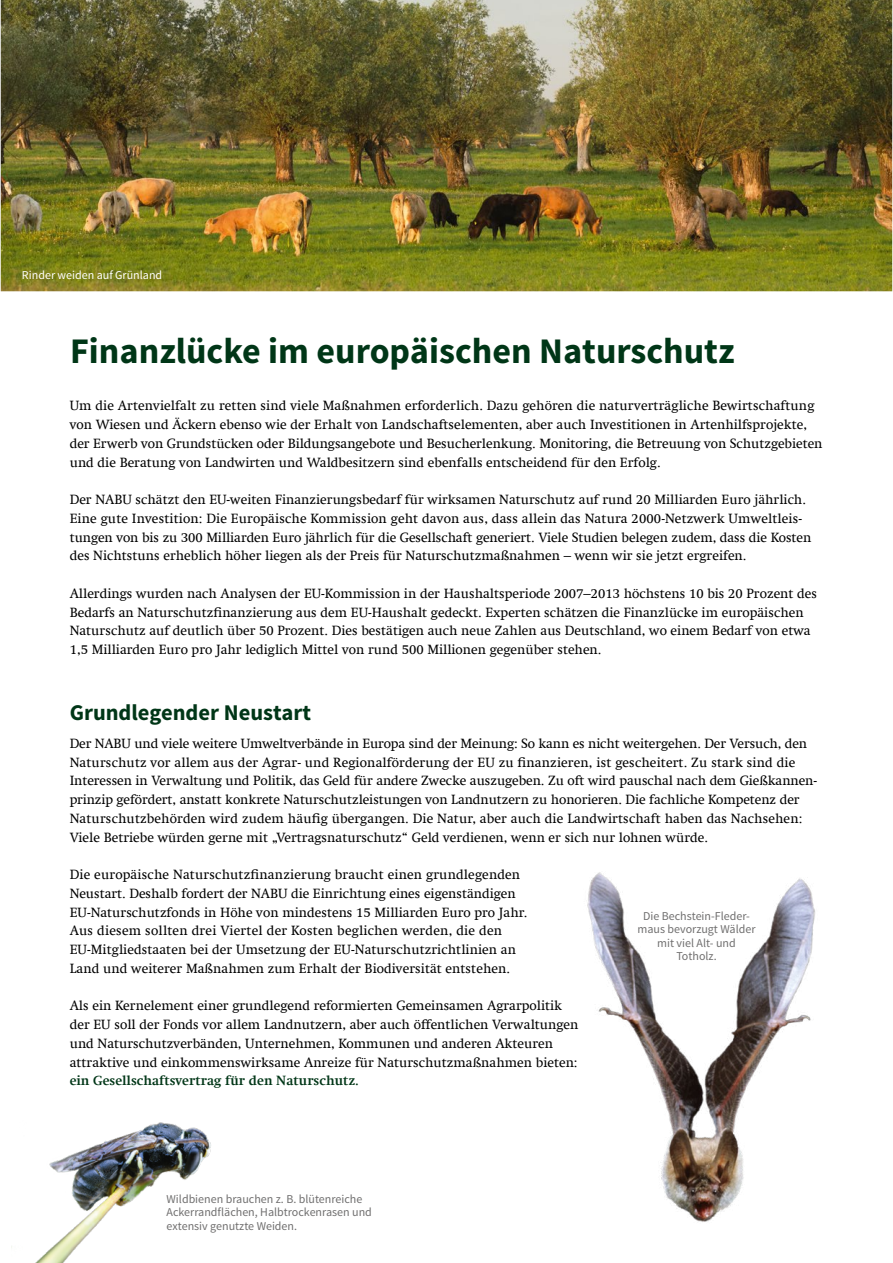
<style>
.page{position:relative;width:893px;height:1263px;background:#fff}
.page>*{position:absolute;margin:0;border:0;box-sizing:border-box;transform-origin:0 0}
.t1{font:700 36px "Source Sans Pro";color:#003617}
.t2{font:700 22.5px "Source Sans Pro";color:#003617}
.t3{font:13.5px/18.8px "Swift Com";color:#000}
.t4{font:700 13.5px "Swift Com";color:#003617}
.t5{font:12px/13.5px "Source Sans Pro";color:#706f6f}
.t6{font:12px "Source Sans Pro";color:#fff}
</style>
<div class="page">
<img style="left:2px;top:0;width:889px;height:292px">
<svg style="left:0;top:0;width:2px;height:292px"></svg>
<svg style="left:891px;top:0;width:2px;height:292px"></svg>
<img style="left:587px;top:872px;width:228px;height:350px">
<img style="left:11px;top:1122px;width:200px;height:141px">
<p class="t6" style="left:22px;top:268px;width:142px">Rinder weiden auf Grünland</p>
<h1 class="t1" style="left:70px;top:328px;width:666px">Finanzlücke im europäischen Naturschutz</h1>
<p class="t3" style="left:70px;top:396px;width:754px">Um die Artenvielfalt zu retten sind viele Maßnahmen erforderlich. Dazu gehören die naturverträgliche Bewirtschaftung von Wiesen und Äckern ebenso wie der Erhalt von Landschaftselementen, aber auch Investitionen in Artenhilfsprojekte, der Erwerb von Grundstücken oder Bildungsangebote und Besucherlenkung. Monitoring, die Betreuung von Schutzgebieten und die Beratung von Landwirten und Waldbesitzern sind ebenfalls entscheidend für den Erfolg.</p>
<p class="t3" style="left:70px;top:490px;width:743px">Der NABU schätzt den EU-weiten Finanzierungsbedarf für wirksamen Naturschutz auf rund 20 Milliarden Euro jährlich.<br>Eine gute Investition: Die Europäische Kommission geht davon aus, dass allein das Natura 2000-Netzwerk Umweltleis&shy;tungen von bis zu 300 Milliarden Euro jährlich für die Gesellschaft generiert. Viele Studien belegen zudem, dass die Kosten des Nichtstuns erheblich höher liegen als der Preis für Naturschutzmaßnahmen – wenn wir sie jetzt ergreifen.</p>
<p class="t3" style="left:70px;top:584px;width:749px">Allerdings wurden nach Analysen der EU-Kommission in der Haushaltsperiode 2007–2013 höchstens 10 bis 20 Prozent des Bedarfs an Naturschutzfinanzierung aus dem EU-Haushalt gedeckt. Experten schätzen die Finanzlücke im europäischen Naturschutz auf deutlich über 50 Prozent. Dies bestätigen auch neue Zahlen aus Deutschland, wo einem Bedarf von etwa 1,5 Milliarden Euro pro Jahr lediglich Mittel von rund 500 Millionen gegenüber stehen.</p>
<h2 class="t2" style="left:70px;top:698px;width:243px">Grundlegender Neustart</h2>
<p class="t3" style="left:70px;top:734px;width:748px">Der NABU und viele weitere Umweltverbände in Europa sind der Meinung: So kann es nicht weitergehen. Der Versuch, den Naturschutz vor allem aus der Agrar- und Regionalförderung der EU zu finanzieren, ist gescheitert. Zu stark sind die Interessen in Verwaltung und Politik, das Geld für andere Zwecke auszugeben. Zu oft wird pauschal nach dem Gießkannen&shy;prinzip gefördert, anstatt konkrete Naturschutzleistungen von Landnutzern zu honorieren. Die fachliche Kompetenz der Naturschutzbehörden wird zudem häufig übergangen. Die Natur, aber auch die Landwirtschaft haben das Nachsehen:<br>Viele Betriebe würden gerne mit „Vertragsnaturschutz“ Geld verdienen, wenn er sich nur lohnen würde.</p>
<p class="t3" style="left:70px;top:865px;width:459px">Die europäische Naturschutzfinanzierung braucht einen grundlegenden Neustart. Deshalb fordert der NABU die Einrichtung eines eigenständigen EU-Naturschutzfonds in Höhe von mindestens 15 Milliarden Euro pro Jahr.<br>Aus diesem sollten drei Viertel der Kosten beglichen werden, die den EU-Mitgliedstaaten bei der Umsetzung der EU-Naturschutzrichtlinien an Land und weiterer Maßnahmen zum Erhalt der Biodiversität entstehen.</p>
<p class="t3" style="left:70px;top:996px;width:510px">Als ein Kernelement einer grundlegend reformierten Gemeinsamen Agrarpolitik der EU soll der Fonds vor allem Landnutzern, aber auch öffentlichen Verwaltungen und Naturschutzverbänden, Unternehmen, Kommunen und anderen Akteuren attraktive und einkommenswirksame Anreize für Naturschutzmaßnahmen bieten:</p>
<p class="t4" style="left:70px;top:1073px;width:291px">ein Gesellschaftsvertrag für den Naturschutz.</p>
<p class="t5" style="left:637px;top:909px;width:120px;text-align:center">Die Bechstein-Fleder&shy;maus bevorzugt Wälder mit viel Alt- und<br>Totholz.</p>
<p class="t5" style="left:167px;top:1192px;width:207px">Wildbienen brauchen z. B. blütenreiche<br>Ackerrandflächen, Halbtrockenrasen und extensiv genutzte Weiden.</p>
</div>
